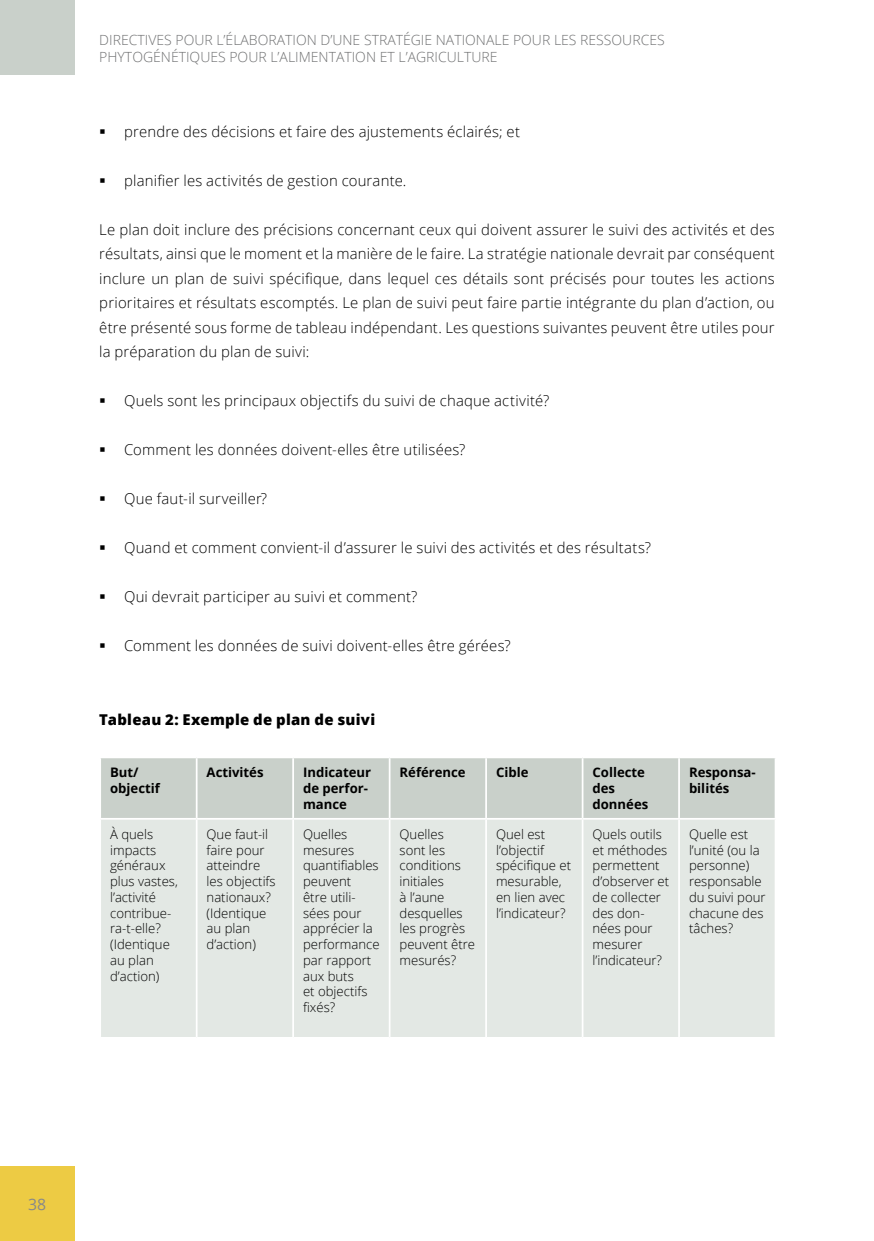
<style>
.page{position:relative;width:874px;height:1241px;background:#fff}
.page>*{position:absolute;margin:0;border:0;box-sizing:border-box;transform-origin:0 0}
.t1{font:15.75px "Open Sans";color:#87888a}
.t2{font:300 14.88px/24.5px "Open Sans";letter-spacing:.015em;color:#000;text-align:justify}
.t3{font:800 14.88px "Open Sans";letter-spacing:.02em;color:#000}
.t4{font:300 14px/16.8px "Open Sans";color:#707172}
.t5{font:300 13.12px/15.8px "Open Sans";color:#000}
.t6{font:700 13.12px/15.8px "Open Sans";color:#000}
</style>
<div class="page">
<div style="left:0;top:0;width:74px;height:74px;background:#c9d0ca"></div>
<div style="left:0;top:1166px;width:74px;height:74px;background:#edcb44"></div>
<div style="left:101px;top:758px;width:673px;height:59px;background:#c9d0ca"></div>
<div style="left:101px;top:820px;width:673px;height:216px;background:#e3e8e4"></div>
<hr style="left:196px;top:758px;width:1px;height:59px;background:#fff">
<hr style="left:292px;top:758px;width:2px;height:59px;background:#fff">
<hr style="left:388px;top:758px;width:2px;height:59px;background:#fff">
<hr style="left:485px;top:758px;width:1px;height:59px;background:#fff">
<hr style="left:581px;top:758px;width:2px;height:59px;background:#fff">
<hr style="left:677px;top:758px;width:2px;height:59px;background:#fff">
<hr style="left:196px;top:819px;width:1px;height:217px;background:#fff">
<hr style="left:292px;top:819px;width:2px;height:217px;background:#fff">
<hr style="left:388px;top:819px;width:2px;height:217px;background:#fff">
<hr style="left:485px;top:819px;width:1px;height:217px;background:#fff">
<hr style="left:581px;top:819px;width:2px;height:217px;background:#fff">
<hr style="left:677px;top:819px;width:2px;height:217px;background:#fff">
<p class="t4" style="left:99px;top:32px;width:566px">Directives pour l’élaboration d’une stratégie nationale pour les ressources phytogénétiques pour l’alimentation et l’agriculture</p>
<p class="t2" style="left:124px;top:118px;width:397px">prendre des décisions et faire des ajustements éclairés; et</p>
<p class="t2" style="left:124px;top:167px;width:283px">planifier les activités de gestion courante.</p>
<p class="t2" style="left:99px;top:216px;width:676px">Le plan doit inclure des précisions concernant ceux qui doivent assurer le suivi des activités et des résultats, ainsi que le moment et la manière de le faire. La stratégie nationale devrait par conséquent inclure un plan de suivi spécifique, dans lequel ces détails sont précisés pour toutes les actions prioritaires et résultats escomptés. Le plan de suivi peut faire partie intégrante du plan d’action, ou être présenté sous forme de tableau indépendant. Les questions suivantes peuvent être utiles pour la préparation du plan de suivi:</p>
<p class="t2" style="left:124px;top:388px;width:426px">Quels sont les principaux objectifs du suivi de chaque activité?</p>
<p class="t2" style="left:124px;top:437px;width:343px">Comment les données doivent-elles être utilisées?</p>
<p class="t2" style="left:124px;top:486px;width:144px">Que faut-il surveiller?</p>
<p class="t2" style="left:124px;top:535px;width:528px">Q uand et comment convient-il d’assurer le suivi des activités et des résultats?</p>
<p class="t2" style="left:124px;top:584px;width:295px">Qui devrait participer au suivi et comment?</p>
<p class="t2" style="left:124px;top:633px;width:388px">Comment les données de suivi doivent-elles être gérées?</p>
<p class="t3" style="left:99px;top:708px;width:277px">Tableau 2: Exemple de plan de suivi</p>
<p class="t6" style="left:110px;top:764px;width:52px">But/ objectif</p>
<p class="t6" style="left:206px;top:764px;width:58px">Activités</p>
<p class="t6" style="left:303px;top:764px;width:69px">I ndicateur de perfor&shy;mance</p>
<p class="t6" style="left:399px;top:764px;width:68px">Référence</p>
<p class="t6" style="left:496px;top:764px;width:34px">Cible</p>
<p class="t6" style="left:592px;top:764px;width:57px">Collecte des données</p>
<p class="t6" style="left:688px;top:764px;width:68px">Responsa&shy;bilités</p>
<p class="t5" style="left:110px;top:825px;width:69px">À quels impacts généraux plus vastes, l’activité contribue&shy;ra-t-elle? (Identique au plan d’action)</p>
<p class="t5" style="left:206px;top:825px;width:71px">Que faut-il faire pour atteindre les objectifs nationaux? (Identique au plan d’action)</p>
<p class="t5" style="left:303px;top:825px;width:78px">Quelles mesures quantifiables peuvent<br>être utili&shy;sées pour apprécier la performance par rapport aux buts<br>et objectifs fixés?</p>
<p class="t5" style="left:399px;top:825px;width:77px">Quelles<br>sont les conditions initiales<br>à l’aune desquelles les progrès peuvent être mesurés?</p>
<p class="t5" style="left:496px;top:825px;width:77px">Quel est l’objectif spécifique et mesurable, en lien avec l’indicateur?</p>
<p class="t5" style="left:592px;top:825px;width:78px">Quels outils et méthodes permettent d’observer et de collecter des don&shy;nées pour mesurer l’indicateur?</p>
<p class="t5" style="left:688px;top:825px;width:78px">Quelle est l’unité (ou la personne) responsable du suivi pour chacune des tâches?</p>
<p class="t1" style="left:28px;top:1192px;width:20px">38</p>
</div>
